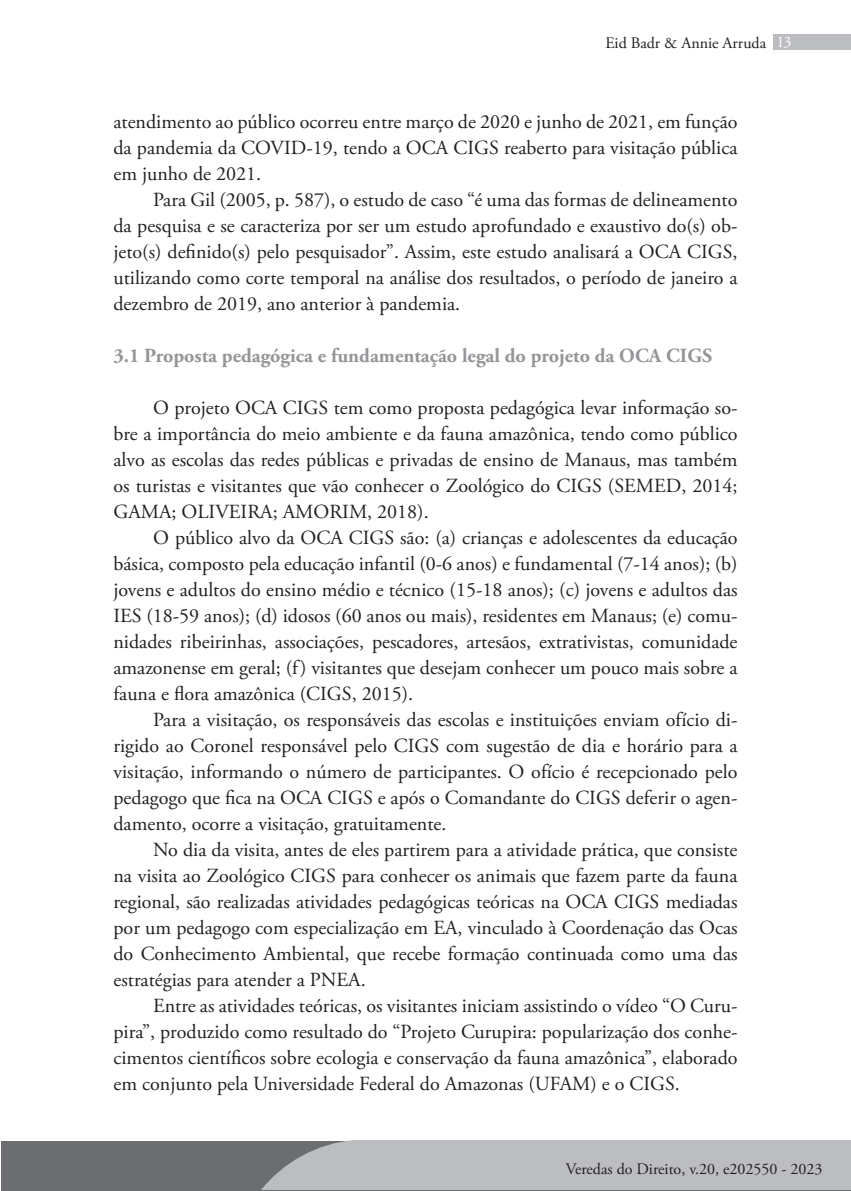
<style>
.page{position:relative;width:851px;height:1191px;background:#fff}
.page>*{position:absolute;margin:0;border:0;box-sizing:border-box;transform-origin:0 0}
.t1{font:20px/26px "Adobe Garamond Pro";color:#231f20;text-align:justify}
.t2{font:700 20px "Adobe Garamond Pro";color:#939598}
.t3{font:16px "Adobe Garamond Pro";color:#231f20}
.s1{color:#fff}
</style>
<div class="page">
<div style="left:1px;top:1141px;width:849px;height:50px;background:#6c6d70"></div>
<hr style="left:0;top:1140px;width:1px;height:50px;background:#6c6d70">
<div style="left:773px;top:34px;width:77px;height:16px;background:#bcbdc0"></div>
<div style="left:261px;top:1140px;width:589px;height:50px;background:#bcbdc0"></div>
<p class="t3" style="left:605px;top:33px;width:187px">Eid Badr &amp; Annie Arruda <span class="s1">13</span></p>
<p class="t1" style="left:113px;top:109px;width:625px">atendimento ao público ocorreu entre março de 2020 e junho de 2021, em função da pandemia da COVID-19, tendo a OCA CIGS reaberto para visitação pública em junho de 2021.</p>
<p class="t1" style="left:113px;top:187px;width:625px;text-indent:40px">Para Gil (2005, p. 587), o estudo de caso “é uma das formas de delineamento da pesquisa e se caracteriza por ser um estudo aprofundado e exaustivo do(s) ob&shy;jeto(s) definido(s) pelo pesquisador”. Assim, este estudo analisará a OCA CIGS, utilizando como corte temporal na análise dos resultados, o período de janeiro a dezembro de 2019, ano anterior à pandemia.</p>
<p class="t2" style="left:113px;top:344px;width:600px">3.1 Proposta pedagógica e fundamentação legal do projeto da OCA CIGS</p>
<p class="t1" style="left:113px;top:395px;width:625px;text-indent:40px">O projeto OCA CIGS tem como proposta pedagógica levar informação so&shy;bre a importância do meio ambiente e da fauna amazônica, tendo como público alvo as escolas das redes públicas e privadas de ensino de Manaus, mas também os turistas e visitantes que vão conhecer o Zoológico do CIGS (SEMED, 2014; GAMA; OLIVEIRA; AMORIM, 2018).</p>
<p class="t1" style="left:113px;top:525px;width:625px;text-indent:40px">O público alvo da OCA CIGS são: (a) crianças e adolescentes da educação básica, composto pela educação infantil (0-6 anos) e fundamental (7-14 anos); (b) jovens e adultos do ensino médio e técnico (15-18 anos); (c) jovens e adultos das IES (18-59 anos); (d) idosos (60 anos ou mais), residentes em Manaus; (e) comu&shy;nidades ribeirinhas, associações, pescadores, artesãos, extrativistas, comunidade amazonense em geral; (f) visitantes que desejam conhecer um pouco mais sobre a fauna e flora amazônica (CIGS, 2015).</p>
<p class="t1" style="left:113px;top:707px;width:625px;text-indent:40px">Para a visitação, os responsáveis das escolas e instituições enviam ofício di&shy;rigido ao Coronel responsável pelo CIGS com sugestão de dia e horário para a visitação, informando o número de participantes. O ofício é recepcionado pelo pedagogo que fica na OCA CIGS e após o Comandante do CIGS deferir o agen&shy;damento, ocorre a visitação, gratuitamente.</p>
<p class="t1" style="left:113px;top:837px;width:625px;text-indent:40px">No dia da visita, antes de eles partirem para a atividade prática, que consiste na visita ao Zoológico CIGS para conhecer os animais que fazem parte da fauna regional, são realizadas atividades pedagógicas teóricas na OCA CIGS mediadas por um pedagogo com especialização em EA, vinculado à Coordenação das Ocas do Conhecimento Ambiental, que recebe formação continuada como uma das estratégias para atender a PNEA.</p>
<p class="t1" style="left:113px;top:993px;width:625px;text-indent:40px">Entre as atividades teóricas, os visitantes iniciam assistindo o vídeo “O Curu&shy;pira”, produzido como resultado do “Projeto Curupira: popularização dos conhe&shy;cimentos científicos sobre ecologia e conservação da fauna amazônica”, elaborado em conjunto pela Universidade Federal do Amazonas (UFAM) e o CIGS.</p>
<p class="t3" style="left:565px;top:1159px;width:258px">Veredas do Direito, v.20, e202550 - 2023</p>
</div>
